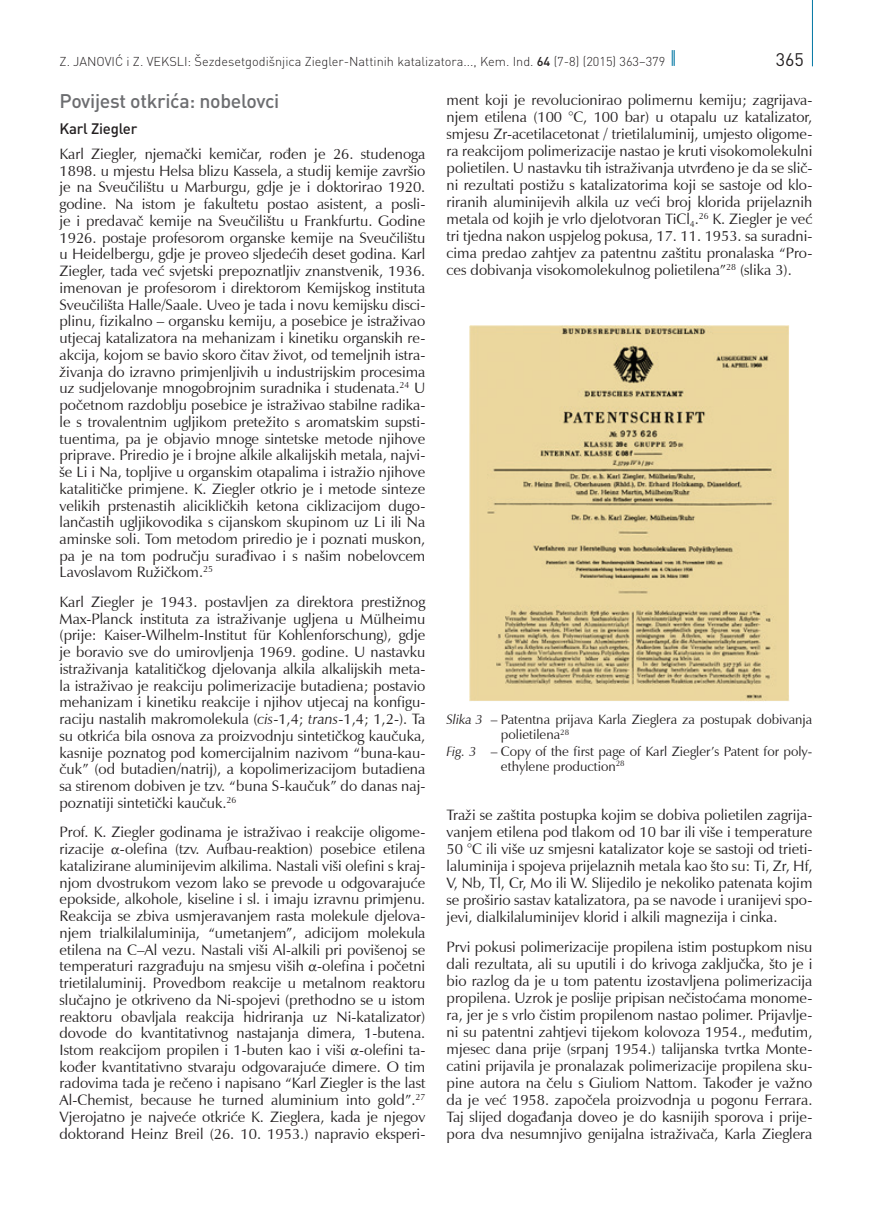
<style>
.page{position:relative;width:872px;height:1212px;background:#fff}
.page>*{position:absolute;margin:0;border:0;box-sizing:border-box;transform-origin:0 0}
._07_NASLOV_POGLAVLJA{font:500 19.5px "DIN Pro";letter-spacing:-.015em;color:#6c6d70}
.t1{font:18px "DIN Pro";color:#231f20}
._09_TEKST_RADA_-_HRV{font:15px/16.8px "Zapf Humanist Roman KUI";color:#231f20;text-align:justify}
._08_PODNASLOV_POGLAV{font:500 15px "DIN Pro";letter-spacing:-.015em;color:#231f20}
._12_POTPIS_-_SLIKA{font:13.5px "Zapf Humanist Roman KUI";color:#231f20}
._12_POTPIS_-_SLIKA-2{font:13.5px "Zapf Humanist Italic KUI";color:#231f20}
.t2{font:300 12.75px "DIN Pro";color:#231f20}
.s1{font-weight:500}
.s2{font-family:"Zapf Humanist Italic KUI"}
</style>
<div class="page">
<hr style="left:812px;top:0;width:1px;height:66px;background:#0076a3">
<svg style="left:672px;top:50px;width:2px;height:16px"></svg>
<img style="left:470px;top:325px;width:319px;height:376px">
<p class="t2" style="left:60px;top:53px;width:607px">Z. JANOVIĆ i Z. VEKSLI: Šezdesetgodišnjica Ziegler-Nattinih katalizatora..., Kem. Ind. <span class="s1">64</span> (7-8) (2015) 363−379</p>
<p class="t1" style="left:775px;top:47px;width:30px">365</p>
<p class="_07_NASLOV_POGLAVLJA" style="left:60px;top:88px;width:221px">Povijest otkrića: nobelovci</p>
<p class="_08_PODNASLOV_POGLAV" style="left:60px;top:118px;width:79px">Karl Ziegler</p>
<p class="_09_TEKST_RADA_-_HRV" style="left:60px;top:146px;width:367px">Karl Ziegler, njemački kemičar, rođen je 26. studenoga 1898. u mjestu Helsa blizu Kassela, a studij kemije završio je na Sveučilištu u Marburgu, gdje je i doktorirao 1920. godine. Na istom je fakultetu postao asistent, a posli&shy;je i predavač kemije na Sveučilištu u Frankfurtu. Godine 1926. postaje profesorom organske kemije na Sveučilištu u Heidelbergu, gdje je proveo sljedećih deset godina. Karl Ziegler, tada već svjetski prepoznatljiv znanstvenik, 1936. imenovan je profesorom i direktorom Kemijskog instituta Sveučilišta Halle/Saale. Uveo je tada i novu kemijsku disci&shy;plinu, fizikalno – organsku kemiju, a posebice je istraživao utjecaj katalizatora na mehanizam i kinetiku organskih re&shy;akcija, kojom se bavio skoro čitav život, od temeljnih istra&shy;živanja do izravno primjenljivih u industrijskim procesima uz sudjelovanje mnogobrojnim suradnika i studenata.<sup>24</sup> U početnom razdoblju posebice je istraživao stabilne radika&shy;le s trovalentnim ugljikom pretežito s aromatskim supsti&shy;tuentima, pa je objavio mnoge sintetske metode njihove priprave. Priredio je i brojne alkile alkalijskih metala, najvi&shy;še Li i Na, topljive u organskim otapalima i istražio njihove katalitičke primjene. K. Ziegler otkrio je i metode sinteze velikih prstenastih alicikličkih ketona ciklizacijom dugo&shy;lančastih ugljikovodika s cijanskom skupinom uz Li ili Na aminske soli. Tom metodom priredio je i poznati muskon, pa je na tom području surađivao i s našim nobelovcem Lavoslavom Ružičkom.<sup>25</sup></p>
<p class="_09_TEKST_RADA_-_HRV" style="left:60px;top:594px;width:367px">Karl Ziegler je 1943. postavljen za direktora prestižnog Max-Planck instituta za istraživanje ugljena u Mülheimu (prije: Kaiser-Wilhelm-Institut für Kohlenforschung), gdje je boravio sve do umirovljenja 1969. godine. U nastavku istraživanja katalitičkog djelovanja alkila alkalijskih meta&shy;la istraživao je reakciju polimerizacije butadiena; postavio mehanizam i kinetiku reakcije i njihov utjecaj na konfigu&shy;raciju nastalih makromolekula (<span class="s2">cis</span>-1,4; <span class="s2">trans</span>-1,4; 1,2-). Ta su otkrića bila osnova za proizvodnju sintetičkog kaučuka, kasnije poznatog pod komercijalnim nazivom “buna-kau&shy;čuk” (od butadien/natrij), a kopolimerizacijom butadiena sa stirenom dobiven je tzv. “buna S-kaučuk” do danas naj&shy;poznatiji sintetički kaučuk.<sup>26</sup></p>
<p class="_09_TEKST_RADA_-_HRV" style="left:60px;top:825px;width:367px">Prof. K. Ziegler godinama je istraživao i reakcije oligome&shy;rizacije α-olefina (tzv. Aufbau-reaktion) posebice etilena katalizirane aluminijevim alkilima. Nastali viši olefini s kraj&shy;njom dvostrukom vezom lako se prevode u odgovarajuće epokside, alkohole, kiseline i sl. i imaju izravnu primjenu.<br>Reakcija se zbiva usmjeravanjem rasta molekule djelova&shy;njem trialkilaluminija, “umetanjem”, adicijom molekula etilena na C–Al vezu. Nastali viši Al-alkili pri povišenoj se temperaturi razgrađuju na smjesu viših α-olefina i početni trietilaluminij. Provedbom reakcije u metalnom reaktoru slučajno je otkriveno da Ni-spojevi (prethodno se u istom reaktoru obavljala reakcija hidriranja uz Ni-katalizator) dovode do kvantitativnog nastajanja dimera, 1-butena.<br>Istom reakcijom propilen i 1-buten kao i viši α-olefini ta&shy;kođer kvantitativno stvaraju odgovarajuće dimere. O tim radovima tada je rečeno i napisano “Karl Ziegler is the last Al-Chemist, because he turned aluminium into gold”.<sup>27<br></sup>Vjerojatno je najveće otkriće K. Zieglera, kada je njegov doktorand Heinz Breil (26. 10. 1953.) napravio eksperi-</p>
<p class="_09_TEKST_RADA_-_HRV" style="left:446px;top:92px;width:367px">ment koji je revolucionirao polimernu kemiju; zagrijava&shy;njem etilena (100 °C, 100 bar) u otapalu uz katalizator, smjesu Zr-acetilacetonat / trietilaluminij, umjesto oligome&shy;ra reakcijom polimerizacije nastao je kruti visokomolekulni polietilen. U nastavku tih istraživanja utvrđeno je da se slič&shy;ni rezultati postižu s katalizatorima koji se sastoje od klo&shy;riranih aluminijevih alkila uz veći broj klorida prijelaznih metala od kojih je vrlo djelotvoran TiCl<sub>4</sub>.<sup>26</sup> K. Ziegler je već tri tjedna nakon uspjelog pokusa, 17. 11. 1953. sa suradni&shy;cima predao zahtjev za patentnu zaštitu pronalaska “Pro&shy;ces dobivanja visokomolekulnog polietilena”<sup>28</sup> (slika 3).</p>
<p class="_12_POTPIS_-_SLIKA-2" style="left:446px;top:710px;width:38px">Slika 3</p>
<p class="_12_POTPIS_-_SLIKA" style="left:491px;top:710px;width:323px">– Patentna prijava Karla Zieglera za postupak dobivanja</p>
<p class="_12_POTPIS_-_SLIKA" style="left:501px;top:725px;width:70px">polietilena<sup>28</sup></p>
<p class="_12_POTPIS_-_SLIKA-2" style="left:446px;top:742px;width:31px">Fig. 3</p>
<p class="_12_POTPIS_-_SLIKA" style="left:491px;top:742px;width:323px">– Copy of the first page of Karl Ziegler’s Patent for poly-</p>
<p class="_12_POTPIS_-_SLIKA" style="left:501px;top:757px;width:125px">ethylene production<sup>28</sup></p>
<p class="_09_TEKST_RADA_-_HRV" style="left:446px;top:807px;width:367px">Traži se zaštita postupka kojim se dobiva polietilen zagrija&shy;vanjem etilena pod tlakom od 10 bar ili više i temperature 50 °C ili više uz smjesni katalizator koje se sastoji od trieti&shy;laluminija i spojeva prijelaznih metala kao što su: Ti, Zr, Hf, V, Nb, Tl, Cr, Mo ili W. Slijedilo je nekoliko patenata kojim se proširio sastav katalizatora, pa se navode i uranijevi spo&shy;jevi, dialkilaluminijev klorid i alkili magnezija i cinka.</p>
<p class="_09_TEKST_RADA_-_HRV" style="left:446px;top:939px;width:367px">Prvi pokusi polimerizacije propilena istim postupkom nisu dali rezultata, ali su uputili i do krivoga zaključka, što je i bio razlog da je u tom patentu izostavljena polimerizacija propilena. Uzrok je poslije pripisan nečistoćama monome&shy;ra, jer je s vrlo čistim propilenom nastao polimer. Prijavlje&shy;ni su patentni zahtjevi tijekom kolovoza 1954., međutim, mjesec dana prije (srpanj 1954.) talijanska tvrtka Monte&shy;catini prijavila je pronalazak polimerizacije propilena sku&shy;pine autora na čelu s Giuliom Nattom. Također je važno da je već 1958. započela proizvodnja u pogonu Ferrara.<br>Taj slijed događanja doveo je do kasnijih sporova i prije&shy;pora dva nesumnjivo genijalna istraživača, Karla Zieglera</p>
</div>
